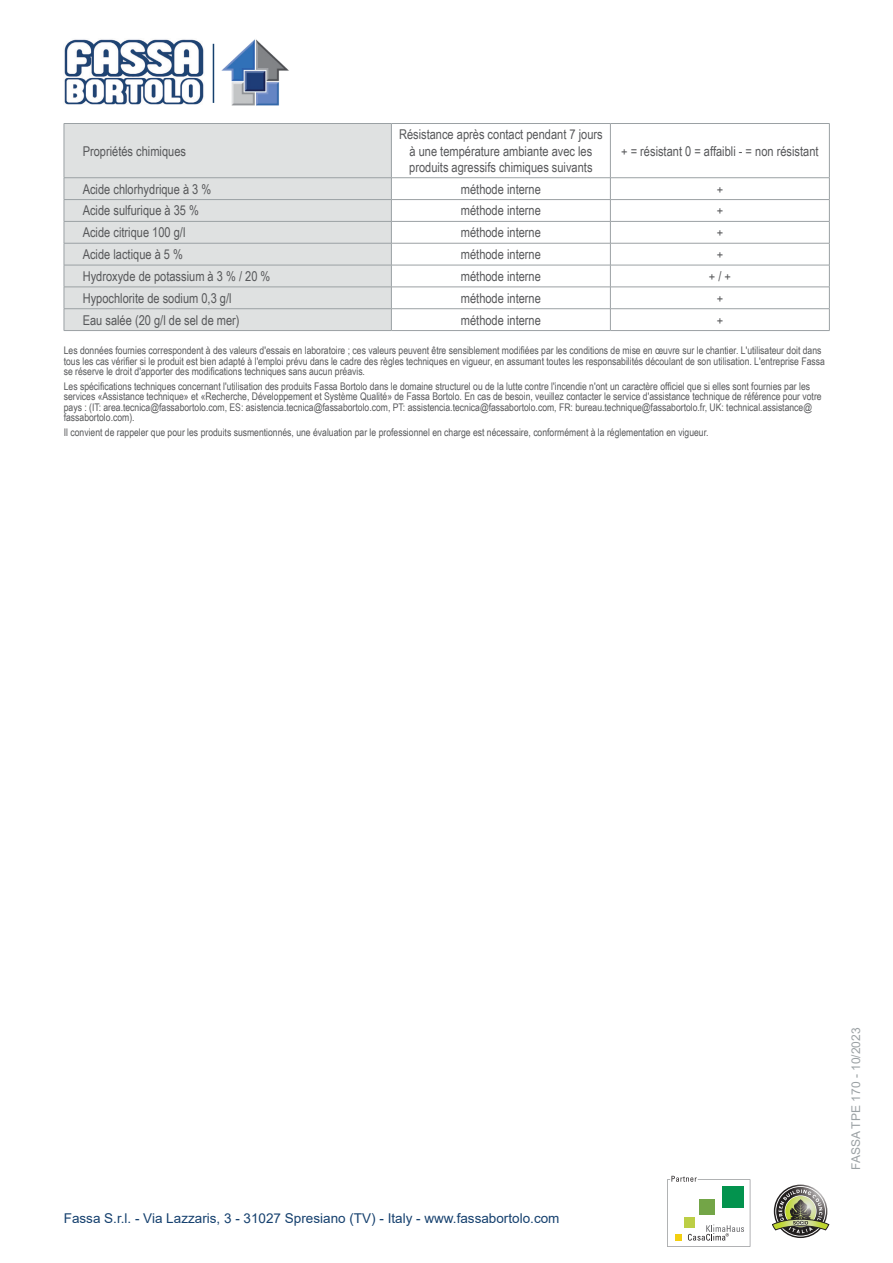
<style>
.page{position:relative;width:893px;height:1263px;background:#fff}
.page>*{position:absolute;margin:0;border:0;box-sizing:border-box;transform-origin:0 0}
.normale_centrato{font:13.5px/16.2px "Arial Narrow";color:#57585a;text-align:center}
.normale_sx{font:13.5px "Arial Narrow";color:#57585a}
.t1{font:13.5px "Arial";color:#15406e}
.t2{font:12px "Arial";color:#9ba1a4}
.Disclaimer{font:10.5px/10.5px "Arial Narrow";color:#57585a}
</style>
<div class="page">
<div style="left:65px;top:124px;width:326px;height:206px;background:#dfe1e1"></div>
<hr style="left:64px;top:123px;width:327px;height:1px;background:#9ba1a4">
<hr style="left:64px;top:124px;width:1px;height:54px;background:#9ba1a4">
<hr style="left:391px;top:123px;width:219px;height:1px;background:#9ba1a4">
<hr style="left:391px;top:124px;width:1px;height:54px;background:#9ba1a4">
<hr style="left:610px;top:123px;width:220px;height:1px;background:#9ba1a4">
<hr style="left:610px;top:124px;width:1px;height:54px;background:#9ba1a4">
<hr style="left:829px;top:124px;width:1px;height:54px;background:#9ba1a4">
<hr style="left:64px;top:177px;width:327px;height:1px;background:#9ba1a4">
<hr style="left:391px;top:177px;width:219px;height:1px;background:#9ba1a4">
<hr style="left:610px;top:177px;width:220px;height:1px;background:#9ba1a4">
<hr style="left:64px;top:199px;width:327px;height:1px;background:#9ba1a4">
<hr style="left:391px;top:199px;width:219px;height:1px;background:#9ba1a4">
<hr style="left:610px;top:199px;width:220px;height:1px;background:#9ba1a4">
<hr style="left:64px;top:221px;width:327px;height:1px;background:#9ba1a4">
<hr style="left:391px;top:221px;width:219px;height:1px;background:#9ba1a4">
<hr style="left:610px;top:221px;width:220px;height:1px;background:#9ba1a4">
<hr style="left:64px;top:243px;width:327px;height:1px;background:#9ba1a4">
<hr style="left:391px;top:243px;width:219px;height:1px;background:#9ba1a4">
<hr style="left:610px;top:243px;width:220px;height:1px;background:#9ba1a4">
<hr style="left:64px;top:265px;width:327px;height:1px;background:#9ba1a4">
<hr style="left:391px;top:265px;width:219px;height:1px;background:#9ba1a4">
<hr style="left:610px;top:265px;width:220px;height:1px;background:#9ba1a4">
<hr style="left:64px;top:287px;width:327px;height:1px;background:#9ba1a4">
<hr style="left:391px;top:287px;width:219px;height:1px;background:#9ba1a4">
<hr style="left:610px;top:287px;width:220px;height:1px;background:#9ba1a4">
<hr style="left:64px;top:308px;width:327px;height:1px;background:#9ba1a4">
<svg style="left:64px;top:178px;width:1px;height:152px"></svg>
<hr style="left:64px;top:330px;width:327px;height:1px;background:#9ba1a4">
<hr style="left:391px;top:308px;width:219px;height:1px;background:#9ba1a4">
<svg style="left:391px;top:178px;width:1px;height:152px"></svg>
<hr style="left:391px;top:330px;width:219px;height:1px;background:#9ba1a4">
<hr style="left:610px;top:308px;width:220px;height:1px;background:#9ba1a4">
<svg style="left:610px;top:178px;width:1px;height:152px"></svg>
<svg style="left:829px;top:178px;width:1px;height:152px"></svg>
<hr style="left:610px;top:330px;width:220px;height:1px;background:#9ba1a4">
<svg style="left:667px;top:1176px;width:83px;height:71px"></svg>
<svg style="left:772px;top:1186px;width:57px;height:50px"></svg>
<img style="left:64px;top:39px;width:140px;height:66px">
<hr style="left:213px;top:44px;width:1px;height:59px;background:#15406e">
<img style="left:221px;top:39px;width:68px;height:67px">
<p class="normale_sx" style="left:83px;top:141px;width:105px">Propriétés chimiques</p>
<p class="normale_centrato" style="left:399px;top:126px;width:205px">Résistance après contact pendant 7 jours à une température ambiante avec les produits agressifs chimiques suivants</p>
<p class="normale_centrato" style="left:621px;top:142px;width:199px">+ = résistant 0 = affaibli - = non résistant</p>
<p class="normale_sx" style="left:83px;top:179px;width:130px">Acide chlorhydrique à 3 %</p>
<p class="normale_centrato" style="left:461px;top:180px;width:82px">méthode interne</p>
<p class="normale_centrato" style="left:717px;top:180px;width:8px">+</p>
<p class="normale_sx" style="left:83px;top:201px;width:118px">Acide sulfurique à 35 %</p>
<p class="normale_centrato" style="left:461px;top:202px;width:82px">méthode interne</p>
<p class="normale_centrato" style="left:717px;top:202px;width:8px">+</p>
<p class="normale_sx" style="left:83px;top:223px;width:104px">Acide citrique 100 g/l</p>
<p class="normale_centrato" style="left:461px;top:224px;width:82px">méthode interne</p>
<p class="normale_centrato" style="left:717px;top:224px;width:8px">+</p>
<p class="normale_sx" style="left:83px;top:244px;width:102px">Acide lactique à 5 %</p>
<p class="normale_centrato" style="left:461px;top:246px;width:82px">méthode interne</p>
<p class="normale_centrato" style="left:717px;top:246px;width:8px">+</p>
<p class="normale_sx" style="left:83px;top:266px;width:189px">Hydroxyde de potassium à 3 % / 20 %</p>
<p class="normale_centrato" style="left:461px;top:268px;width:82px">méthode interne</p>
<p class="normale_centrato" style="left:709px;top:268px;width:24px">+ / +</p>
<p class="normale_sx" style="left:83px;top:288px;width:150px">Hypochlorite de sodium 0,3 g/l</p>
<p class="normale_centrato" style="left:461px;top:289px;width:82px">méthode interne</p>
<p class="normale_centrato" style="left:717px;top:289px;width:8px">+</p>
<p class="normale_sx" style="left:83px;top:310px;width:158px">Eau salée (20 g/l de sel de mer)</p>
<p class="normale_centrato" style="left:461px;top:311px;width:82px">méthode interne</p>
<p class="normale_centrato" style="left:717px;top:311px;width:8px">+</p>
<p class="Disclaimer" style="left:64px;top:345px;width:763px">Les données fournies correspondent à des valeurs d'essais en laboratoire ; ces valeurs peuvent être sensiblement modifiées par les conditions de mise en œuvre sur le chantier. L'utilisateur doit dans tous les cas vérifier si le produit est bien adapté à l'emploi prévu dans le cadre des règles techniques en vigueur, en assumant toutes les responsabilités découlant de son utilisation. L'entreprise Fassa se réserve le droit d'apporter des modifications techniques sans aucun préavis.</p>
<p class="Disclaimer" style="left:64px;top:380px;width:759px">Les spécifications techniques concernant l'utilisation des produits Fassa Bortolo dans le domaine structurel ou de la lutte contre l'incendie n'ont un caractère officiel que si elles sont fournies par les services «Assistance technique» et «Recherche, Développement et Système Qualité» de Fassa Bortolo. En cas de besoin, veuillez contacter le service d'assistance technique de référence pour votre pays : (IT: area.tecnica@fassabortolo.com, ES: asistencia.tecnica@fassabortolo.com, PT: assistencia.tecnica@fassabortolo.com, FR: bureau.technique@fassabortolo.fr, UK: technical.assistance@ fassabortolo.com).</p>
<p class="Disclaimer" style="left:64px;top:427px;width:646px">Il convient de rappeler que pour les produits susmentionnés, une évaluation par le professionnel en charge est nécessaire, conformément à la réglementation en vigueur.</p>
<p class="t1" style="left:64px;top:1208px;width:497px">Fassa S.r.l. - Via Lazzaris, 3 - 31027 Spresiano (TV) - Italy - www.fassabortolo.com</p>
<p class="t2" style="left:848px;top:1170px;width:143px;rotate:-90deg">FASSA TPE 170 - 10/2023</p>
</div>
